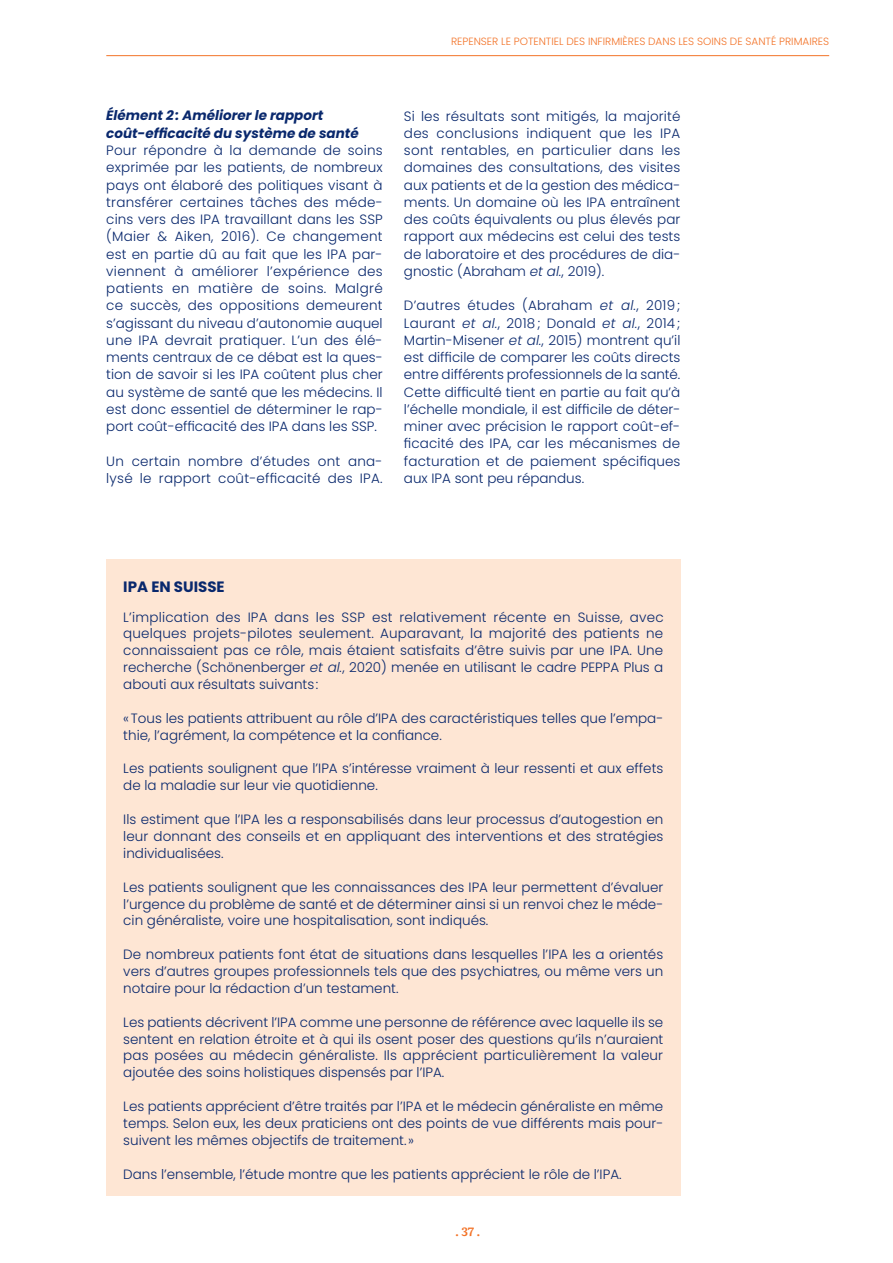
<style>
.page{position:relative;width:893px;height:1263px;background:#fff}
.page>*{position:absolute;margin:0;border:0;box-sizing:border-box;transform-origin:0 0}
.t1{font:700 15px "Poppins";color:#09286d}
.t2{font:300 13.5px/17.2px "Poppins";color:#09286d;text-align:justify}
.t3{font:italic 700 13.5px/17.2px "Poppins";color:#09286d}
.t4{font:600 12px "Literata";color:#f37328}
.t5{font:300 10.5px "Poppins";color:#f37328}
.s1{font-style:italic}
</style>
<div class="page">
<hr style="left:106px;top:55px;width:723px;height:1px;background:#f37328">
<div style="left:106px;top:559px;width:574px;height:636px;background:#fee6d4"></div>
<p class="t5" style="left:451px;top:35px;width:380px">REPENSER LE POTENTIEL DES INFIRMIÈRES DANS LES SOINS DE SANTÉ PRIMAIRES</p>
<p class="t3" style="left:106px;top:107px;width:254px">Élément 2: Améliorer le rapport coût-efficacité du système de santé</p>
<p class="t2" style="left:106px;top:142px;width:278px">Pour répondre à la demande de soins exprimée par les patients, de nombreux pays ont élaboré des politiques visant à transférer certaines tâches des méde&shy;cins vers des IPA travaillant dans les SSP (Maier &amp; Aiken, 2016). Ce changement est en partie dû au fait que les IPA par&shy;viennent à améliorer l’expérience des patients en matière de soins. Malgré ce succès, des oppositions demeurent s’agissant du niveau d’autonomie auquel une IPA devrait pratiquer. L’un des élé&shy;ments centraux de ce débat est la ques&shy;tion de savoir si les IPA coûtent plus cher au système de santé que les médecins. Il est donc essentiel de déterminer le rap&shy;port coût-efficacité des IPA dans les SSP.</p>
<p class="t2" style="left:106px;top:452px;width:278px">Un certain nombre d’études ont ana&shy;lysé le rapport coût-efficacité des IPA.</p>
<p class="t2" style="left:404px;top:107px;width:278px">Si les résultats sont mitigés, la majorité des conclusions indiquent que les IPA sont rentables, en particulier dans les domaines des consultations, des visites aux patients et de la gestion des médica&shy;ments. Un domaine où les IPA entraînent des coûts équivalents ou plus élevés par rapport aux médecins est celui des tests de laboratoire et des procédures de dia&shy;gnostic (Abraham <span class="s1">et al.</span>, 2019).</p>
<p class="t2" style="left:404px;top:297px;width:278px">D’autres études (Abraham <span class="s1">et al.</span>, 2019 ; Laurant <span class="s1">et al.</span>, 2018; Donald <span class="s1">et al.</span>, 2014; Martin-Misener <span class="s1">et al.</span>, 2015) montrent qu’il est difficile de comparer les coûts directs entre différents professionnels de la santé.<br>Cette difficulté tient en partie au fait qu’à l’échelle mondiale, il est difficile de déter&shy;miner avec précision le rapport coût-ef&shy;ficacité des IPA, car les mécanismes de facturation et de paiement spécifiques aux IPA sont peu répandus.</p>
<p class="t1" style="left:123px;top:578px;width:103px">IPA EN SUISSE</p>
<p class="t2" style="left:123px;top:608px;width:542px;line-height:16.8px">L’implication des IPA dans les SSP est relativement récente en Suisse, avec quelques projets-pilotes seulement. Auparavant, la majorité des patients ne connaissaient pas ce rôle, mais étaient satisfaits d’être suivis par une IPA. Une recherche (Schönenberger <span class="s1">et al.</span>, 2020) menée en utilisant le cadre PEPPA Plus a abouti aux résultats suivants:</p>
<p class="t2" style="left:123px;top:710px;width:542px;line-height:16.8px">«Tous les patients attribuent au rôle d’IPA des caractéristiques telles que l’empa&shy;thie, l’agrément, la compétence et la confiance.</p>
<p class="t2" style="left:123px;top:760px;width:542px;line-height:16.8px">Les patients soulignent que l’IPA s’intéresse vraiment à leur ressenti et aux effets de la maladie sur leur vie quotidienne.</p>
<p class="t2" style="left:123px;top:811px;width:542px;line-height:16.8px">Ils estiment que l’IPA les a responsabilisés dans leur processus d’autogestion en leur donnant des conseils et en appliquant des interventions et des stratégies individualisées.</p>
<p class="t2" style="left:123px;top:878px;width:542px;line-height:16.8px">Les patients soulignent que les connaissances des IPA leur permettent d’évaluer l’urgence du problème de santé et de déterminer ainsi si un renvoi chez le méde&shy;cin généraliste, voire une hospitalisation, sont indiqués.</p>
<p class="t2" style="left:123px;top:946px;width:542px;line-height:16.8px">De nombreux patients font état de situations dans lesquelles l’IPA les a orientés vers d’autres groupes professionnels tels que des psychiatres, ou même vers un notaire pour la rédaction d’un testament.</p>
<p class="t2" style="left:123px;top:1013px;width:542px;line-height:16.8px">Les patients décrivent l’IPA comme une personne de référence avec laquelle ils se sentent en relation étroite et à qui ils osent poser des questions qu’ils n’auraient pas posées au médecin généraliste. Ils apprécient particulièrement la valeur ajoutée des soins holistiques dispensés par l’IPA.</p>
<p class="t2" style="left:123px;top:1098px;width:542px;line-height:16.8px">Les patients apprécient d’être traités par l’IPA et le médecin généraliste en même temps. Selon eux, les deux praticiens ont des points de vue différents mais pour&shy;suivent les mêmes objectifs de traitement. »</p>
<p class="t2" style="left:123px;top:1165px;width:500px">Dans l’ensemble, l’étude montre que les patients apprécient le rôle de l’IPA.</p>
<p class="t4" style="left:455px;top:1223px;width:27px">. 37 .</p>
</div>
